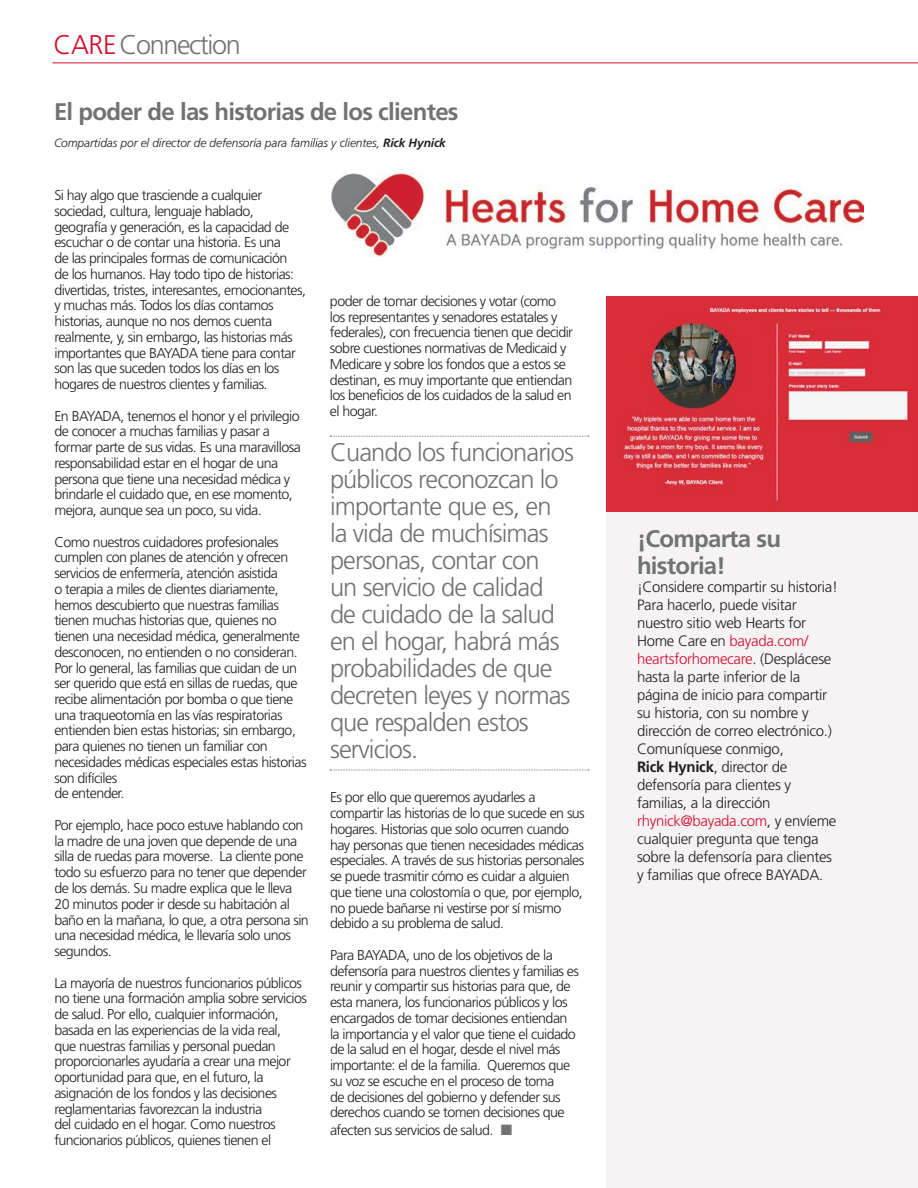
<style>
.page{position:relative;width:918px;height:1188px;background:#fff}
.page>*{position:absolute;margin:0;border:0;box-sizing:border-box;transform-origin:0 0}
.t1{font:300 27px "Frutiger";letter-spacing:-.05em;color:#717271}
.t2{font:300 25.5px/27px "Frutiger";letter-spacing:-.035em;color:#717271}
.t3{font:700 24px/27px "Frutiger";letter-spacing:-.03em;color:#717271}
.t4{font:300 15px/18px "Frutiger";letter-spacing:-.02em;color:#231f20}
.t5{font:300 14.25px/15.8px "Frutiger";letter-spacing:-.04em;color:#231f20}
.t6{font:italic 300 12px "Frutiger";letter-spacing:-.01em;color:#231f20}
.s1{color:#d30d2b}
.s2{font-weight:700}
.s3{color:#717271}
</style>
<div class="page">
<div style="left:607px;top:297px;width:311px;height:891px;background:#f6f3f4"></div>
<hr style="left:52px;top:63px;width:866px;height:1px;background:#d30d2b">
<img style="left:331px;top:172px;width:533px;height:85px">
<img style="left:607px;top:297px;width:311px;height:214px">
<svg style="left:330px;top:436px;width:259px;height:1px"></svg>
<svg style="left:330px;top:770px;width:259px;height:1px"></svg>
<p class="t1" style="left:54px;top:30px;width:189px"><span class="s1">CARE</span> Connection</p>
<p class="t3" style="left:54px;top:98px;width:406px">El poder de las historias de los clientes</p>
<p class="t6" style="left:54px;top:136px;width:393px">Compartidas por el director de defensoría para familias y clientes, <span class="s2">Rick Hynick</span></p>
<p class="t5" style="left:54px;top:187px;width:253px">Si hay algo que trasciende a cualquier sociedad, cultura, lenguaje hablado, geografía y generación, es la capacidad de escuchar o de contar una historia. Es una<br>de las principales formas de comunicación<br>de los humanos. Hay todo tipo de historias: divertidas, tristes, interesantes, emocionantes, y muchas más. Todos los días contamos historias, aunque no nos demos cuenta realmente, y, sin embargo, las historias más importantes que BAYADA tiene para contar son las que suceden todos los días en los hogares de nuestros clientes y familias.</p>
<p class="t5" style="left:54px;top:408px;width:248px">En BAYADA, tenemos el honor y el privilegio de conocer a muchas familias y pasar a formar parte de sus vidas. Es una maravillosa responsabilidad estar en el hogar de una persona que tiene una necesidad médica y brindarle el cuidado que, en ese momento, mejora, aunque sea un poco, su vida.</p>
<p class="t5" style="left:54px;top:534px;width:254px">Como nuestros cuidadores profesionales cumplen con planes de atención y ofrecen servicios de enfermería, atención asistida<br>o terapia a miles de clientes diariamente, hemos descubierto que nuestras familias tienen muchas historias que, quienes no tienen una necesidad médica, generalmente desconocen, no entienden o no consideran.<br>Por lo general, las familias que cuidan de un ser querido que está en sillas de ruedas, que recibe alimentación por bomba o que tiene una traqueotomía en las vías respiratorias entienden bien estas historias; sin embargo, para quienes no tienen un familiar con necesidades médicas especiales estas historias son difíciles<br>de entender.</p>
<p class="t5" style="left:54px;top:817px;width:256px">Por ejemplo, hace poco estuve hablando con la madre de una joven que depende de una silla de ruedas para moverse. La cliente pone todo su esfuerzo para no tener que depender de los demás. Su madre explica que le lleva 20 minutos poder ir desde su habitación al baño en la mañana, lo que, a otra persona sin una necesidad médica, le llevaría solo unos segundos.</p>
<p class="t5" style="left:54px;top:975px;width:254px">La mayoría de nuestros funcionarios públicos no tiene una formación amplia sobre servicios de salud. Por ello, cualquier información, basada en las experiencias de la vida real,<br>que nuestras familias y personal puedan proporcionarles ayudaría a crear una mejor oportunidad para que, en el futuro, la asignación de los fondos y las decisiones reglamentarias favorezcan la industria<br>del cuidado en el hogar. Como nuestros funcionarios públicos, quienes tienen el</p>
<p class="t5" style="left:330px;top:293px;width:245px">poder de tomar decisiones y votar (como los representantes y senadores estatales y federales), con frecuencia tienen que decidir sobre cuestiones normativas de Medicaid y Medicare y sobre los fondos que a estos se destinan, es muy importante que entiendan los beneficios de los cuidados de la salud en el hogar.</p>
<p class="t2" style="left:330px;top:439px;width:245px">Cuando los funcionarios públicos reconozcan lo importante que es, en la vida de muchísimas personas, contar con<br>un servicio de calidad de cuidado de la salud en el hogar, habrá más probabilidades de que decreten leyes y normas que respalden estos servicios.</p>
<p class="t5" style="left:330px;top:790px;width:256px">Es por ello que queremos ayudarles a compartir las historias de lo que sucede en sus hogares. Historias que solo ocurren cuando hay personas que tienen necesidades médicas especiales. A través de sus historias personales se puede trasmitir cómo es cuidar a alguien que tiene una colostomía o que, por ejemplo, no puede bañarse ni vestirse por sí mismo debido a su problema de salud.</p>
<p class="t5" style="left:330px;top:947px;width:251px">Para BAYADA, uno de los objetivos de la defensoría para nuestros clientes y familias es reunir y compartir sus historias para que, de esta manera, los funcionarios públicos y los encargados de tomar decisiones entiendan la importancia y el valor que tiene el cuidado de la salud en el hogar, desde el nivel más importante: el de la familia. Queremos que su voz se escuche en el proceso de toma<br>de decisiones del gobierno y defender sus derechos cuando se tomen decisiones que</p>
<p class="t5" style="left:330px;top:1122px;width:184px">afecten sus servicios de salud. <span class="s3">■</span></p>
<p class="t3" style="left:637px;top:525px;width:146px">¡Comparta su historia!</p>
<p class="t4" style="left:637px;top:578px;width:202px">¡Considere compartir su historia!<br>Para hacerlo, puede visitar nuestro sitio web Hearts for<br>Home Care en <span class="s1">bayada.com/ heartsforhomecare</span>. (Desplácese hasta la parte inferior de la página de inicio para compartir su historia, con su nombre y dirección de correo electrónico.)<br>Comuníquese conmigo,<br><span class="s2">Rick Hynick</span>, director de defensoría para clientes y familias, a la dirección <span class="s1">rhynick@bayada.com</span>, y envíeme cualquier pregunta que tenga sobre la defensoría para clientes y familias que ofrece BAYADA.</p>
</div>
